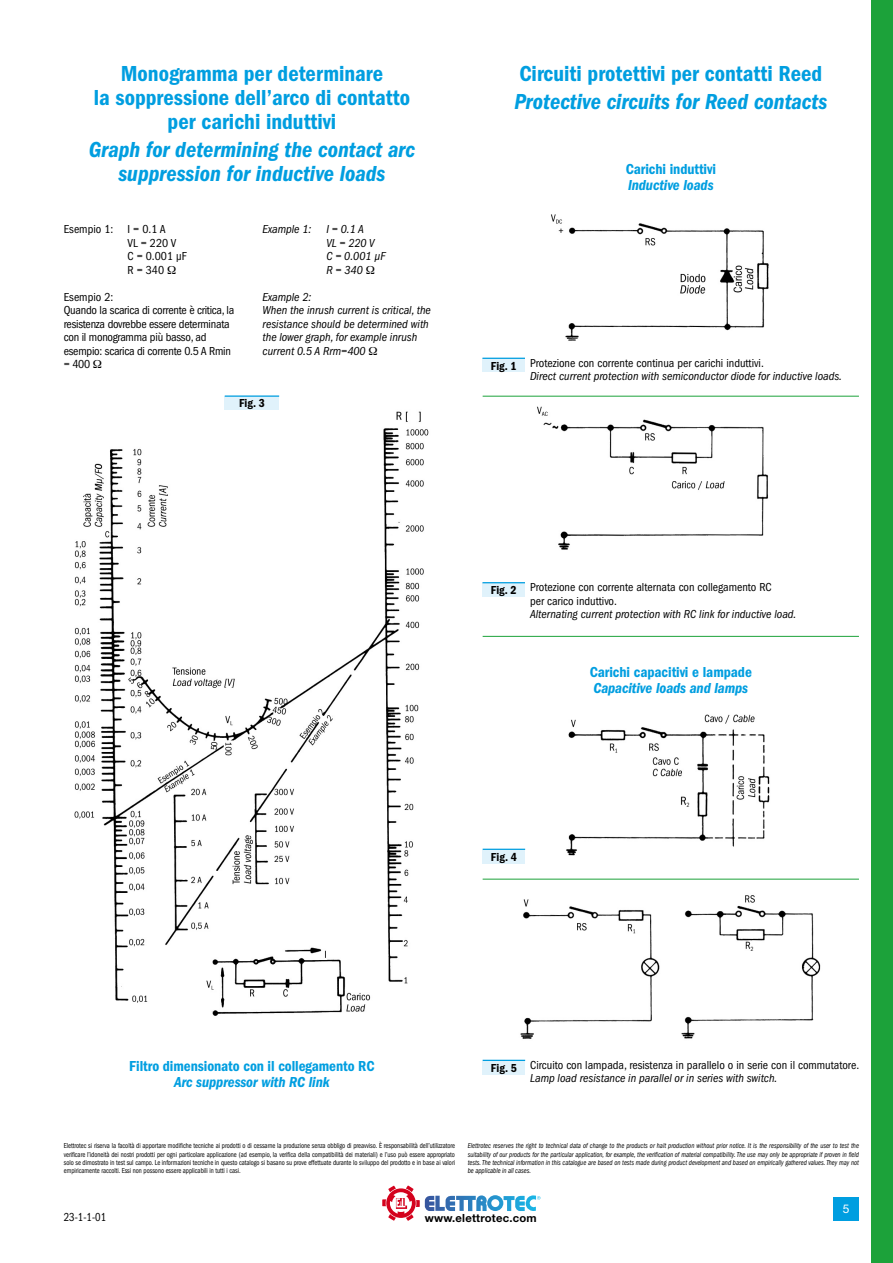
<style>
.page{position:relative;width:893px;height:1263px;background:#fff}
.page>*{position:absolute;margin:0;border:0;box-sizing:border-box;transform-origin:0 0}
.t1{font:600 condensed 22.5px "Franklin Gothic";color:#009ee0}
.t2{font:italic 600 condensed 22.5px/24px "Franklin Gothic";color:#009ee0;text-align:center}
.t3{font:600 condensed 15px "Franklin Gothic";letter-spacing:-.005em;color:#009ee0}
.t4{font:italic 600 condensed 15px "Franklin Gothic";letter-spacing:-.005em;color:#009ee0}
.t5{font:italic condensed 12px/13.5px "Franklin Gothic";color:#000}
.t6{font:condensed 12px "Franklin Gothic";color:#000}
.t7{font:condensed 12px/13.5px "Franklin Gothic";letter-spacing:-.02em;color:#000}
.t8{font:600 condensed 12px "Franklin Gothic";letter-spacing:.01em;color:#000}
.t9{font:condensed 12px "Franklin Gothic";color:#000;scale:.9 1}
.t10{font:12px "Helvetica Neue LT Std";color:#fff}
.t11{font:700 11.25px "Helvetica Neue LT Std";letter-spacing:.02em;color:#000}
.t12{font:condensed 7.5px/8.2px "Franklin Gothic";letter-spacing:-.005em;color:#000;text-align:justify;scale:.89 1}
.t13{font:italic condensed 7.5px/8.2px "Franklin Gothic";letter-spacing:-.005em;color:#000;text-align:justify;scale:.89 1}
</style>
<div class="page">
<div style="left:872px;top:0;width:21px;height:1263px;background:#1ca23a"></div>
<div style="left:833px;top:1197px;width:26px;height:23px;background:#009ee0"></div>
<svg style="left:382px;top:1185px;width:158px;height:36px"></svg>
<img style="left:74px;top:395px;width:355px;height:621px">
<div style="left:225px;top:396px;width:54px;height:14px;background:#e0f2fb"></div>
<hr style="left:225px;top:395px;width:54px;height:2px;background:#009ee0">
<div style="left:482px;top:359px;width:43px;height:13px;background:#e0f2fb"></div>
<hr style="left:482px;top:358px;width:43px;height:1px;background:#009ee0">
<div style="left:483px;top:850px;width:42px;height:13px;background:#e0f2fb"></div>
<hr style="left:483px;top:849px;width:42px;height:1px;background:#009ee0">
<div style="left:482px;top:583px;width:43px;height:14px;background:#e0f2fb"></div>
<hr style="left:482px;top:582px;width:43px;height:1px;background:#009ee0">
<div style="left:483px;top:1061px;width:42px;height:13px;background:#e0f2fb"></div>
<hr style="left:483px;top:1060px;width:42px;height:1px;background:#009ee0">
<img style="left:551px;top:214px;width:218px;height:127px">
<hr style="left:483px;top:396px;width:376px;height:1px;background:#1ca23a">
<hr style="left:483px;top:879px;width:376px;height:1px;background:#1ca23a">
<hr style="left:483px;top:636px;width:376px;height:1px;background:#1ca23a">
<img style="left:537px;top:406px;width:232px;height:144px">
<img style="left:566px;top:714px;width:204px;height:142px">
<img style="left:520px;top:895px;width:301px;height:144px">
<p class="t1" style="left:121px;top:60px;width:264px">Monogramma per determinare</p>
<p class="t1" style="left:94px;top:84px;width:318px">la soppressione dell’arco di contatto</p>
<p class="t1" style="left:168px;top:108px;width:170px">per carichi induttivi</p>
<p class="t2" style="left:89px;top:138px;width:328px">Graph for determining the contact arc suppression for inductive loads</p>
<p class="t6" style="left:64px;top:223px;width:104px">Esempio 1: I = 0.1 A</p>
<p class="t6" style="left:128px;top:236px;width:50px">VL = 220 V</p>
<p class="t6" style="left:128px;top:250px;width:61px">C = 0.001 µF</p>
<p class="t6" style="left:128px;top:263px;width:38px">R = 340</p>
<p class="t6" style="left:64px;top:290px;width:51px">Esempio 2:</p>
<p class="t7" style="left:64px;top:304px;width:172px">Quando la scarica di corrente è critica, la resistenza dovrebbe essere determinata con il monogramma più basso, ad esempio: scarica di corrente 0.5 A Rmin = 400</p>
<p class="t5" style="left:263px;top:223px;width:103px">Example 1: I = 0.1 A</p>
<p class="t5" style="left:326px;top:236px;width:49px">VL = 220 V</p>
<p class="t5" style="left:326px;top:250px;width:61px">C = 0.001 µF</p>
<p class="t5" style="left:326px;top:263px;width:38px">R = 340</p>
<p class="t5" style="left:263px;top:290px;width:50px">Example 2:</p>
<p class="t5" style="left:263px;top:304px;width:170px">When the inrush current is critical, the resistance should be determined with the lower graph, for example inrush current 0.5 A Rrm=400</p>
<p class="t8" style="left:239px;top:397px;width:27px">Fig. 3</p>
<p class="t1" style="left:519px;top:60px;width:304px">Circuiti protettivi per contatti Reed</p>
<p class="t2" style="left:514px;top:90px;width:314px">Protective circuits for Reed contacts</p>
<p class="t3" style="left:626px;top:160px;width:92px">Carichi induttivi</p>
<p class="t4" style="left:628px;top:177px;width:87px">Inductive loads</p>
<p class="t8" style="left:491px;top:359px;width:27px">Fig. 1</p>
<p class="t6" style="left:530px;top:356px;width:235px">Protezione con corrente continua per carichi induttivi.</p>
<p class="t5" style="left:530px;top:369px;width:314px">Direct current protection with semiconductor diode for inductive loads.</p>
<p class="t8" style="left:491px;top:583px;width:27px">Fig. 2</p>
<p class="t6" style="left:530px;top:580px;width:243px">Protezione con corrente alternata con collegamento RC</p>
<p class="t6" style="left:530px;top:594px;width:88px">per carico induttivo.</p>
<p class="t5" style="left:530px;top:607px;width:268px">Alternating current protection with RC link for inductive load.</p>
<p class="t3" style="left:590px;top:663px;width:164px">Carichi capacitivi e lampade</p>
<p class="t4" style="left:593px;top:679px;width:156px">Capacitive loads and lamps</p>
<p class="t8" style="left:491px;top:850px;width:27px">Fig. 4</p>
<p class="t3" style="left:129px;top:1057px;width:247px">Filtro dimensionato con il collegamento RC</p>
<p class="t8" style="left:491px;top:1061px;width:27px">Fig. 5</p>
<p class="t4" style="left:174px;top:1073px;width:157px">Arc suppressor with RC link</p>
<p class="t6" style="left:530px;top:1058px;width:330px">Circuito con lampada, resistenza in parallelo o in serie con il commutatore.</p>
<p class="t5" style="left:530px;top:1071px;width:249px">Lamp load resistance in parallel or in series with switch.</p>
<p class="t12" style="left:64px;top:1142px;width:441px">Elettrotec si riserva la facoltà di apportare modifiche tecniche ai prodotti o di cessarne la produzione senza obbligo di preavviso. È responsabilità dell’utilizzatore verificare l’idoneità dei nostri prodotti per ogni particolare applicazione (ad esempio, la verifica della compatibilità dei materiali) e l’uso può essere appropriato solo se dimostrato in test sul campo. Le informazioni tecniche in questo catalogo si basano su prove effettuate durante lo sviluppo del prodotto e in base ai valori empiricamente raccolti. Essi non possono essere applicabili in tutti i casi.</p>
<p class="t13" style="left:468px;top:1142px;width:441px">Elettrotec reserves the right to technical data of change to the products or halt production without prior notice. It is the responsibility of the user to test the suitability of our products for the particular application, for example, the verification of material compatibility. The use may only be appropriate if proven in field tests. The technical information in this catalogue are based on tests made during product development and based on empirically gathered values. They may not be applicable in all cases.</p>
<h3 class="t9" style="left:64px;top:1210px;width:49px">23-1-1-01</h3>
<h3 class="t11" style="left:425px;top:1211px;width:113px">www.elettrotec.com</h3>
<h3 class="t10" style="left:843px;top:1201px;width:8px">5</h3>
</div>
